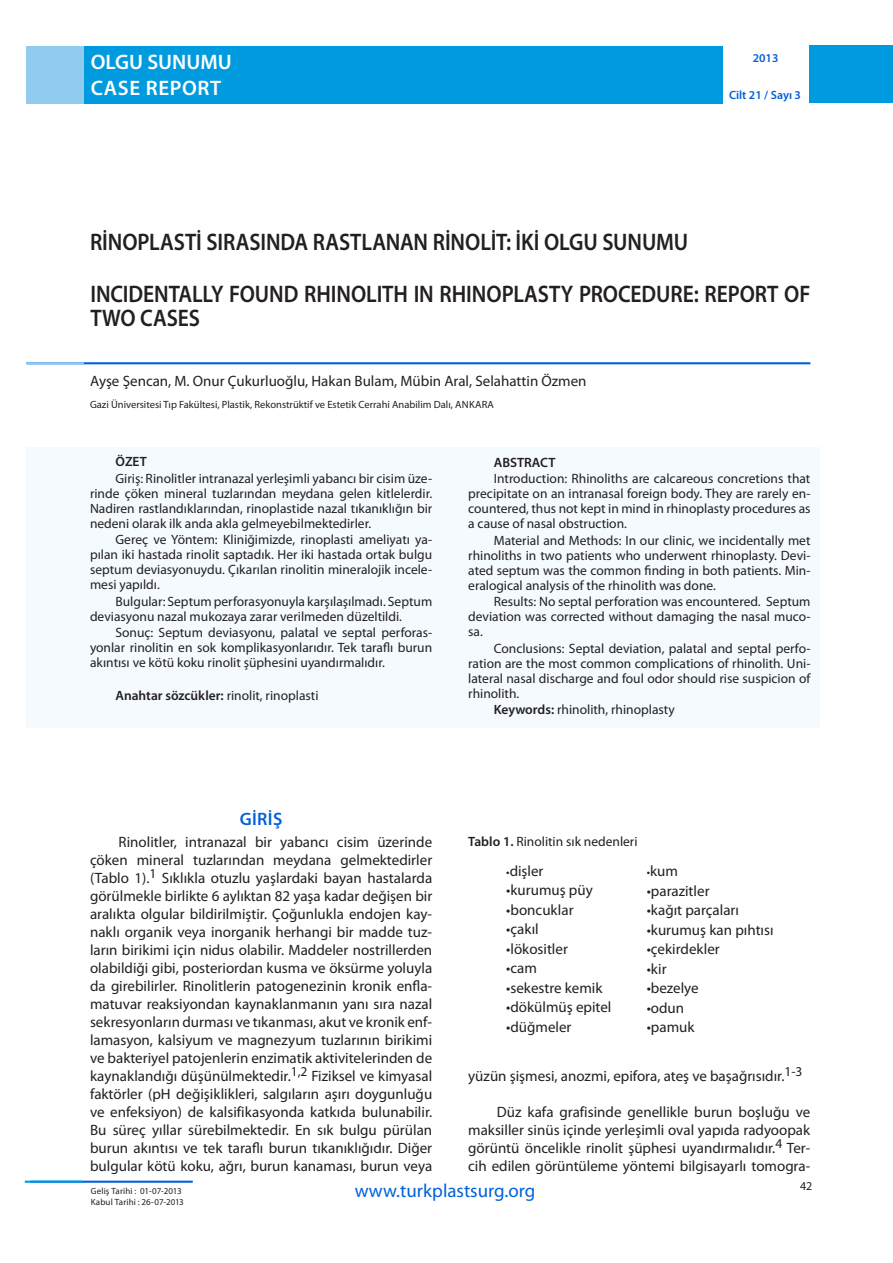
<style>
.page{position:relative;width:893px;height:1263px;background:#fff}
.page>*{position:absolute;margin:0;border:0;box-sizing:border-box;transform-origin:0 0}
.Başlık_ingilizce{font:600 24px/24px "Myriad Pro";letter-spacing:-.005em;color:#231f20;scale:.9 1}
.Başlık_Türkçe{font:600 24px "Myriad Pro";letter-spacing:-.005em;color:#231f20;scale:.9 1}
.Metin{font:600 21px "Myriad Pro";letter-spacing:.015em;color:#fff}
.Metin-2{font:18.9px "Myriad Pro";color:#0061da}
.Metin_Başlığı{font:600 18px "Myriad Pro";letter-spacing:.02em;color:#0061da}
.Metin-3{font:15px/18px "Myriad Pro";color:#231f20;text-align:justify}
.tablo_satırı{font:15px "Myriad Pro";color:#231f20}
.isimler{font:15px "Myriad Pro";color:#231f20}
.Özet_ING{font:13.5px/15px "Myriad Pro";color:#231f20;text-align:justify}
.tablo_satır2_ve_resi{font:13.5px "Myriad Pro";color:#231f20}
.Özet_ING-2{font:600 13.5px "Myriad Pro";color:#231f20}
.Metin-4{font:600 12px "Myriad Pro";color:#0061da}
.Başlık_ingilizce-2{font:12px "Myriad Pro";color:#231f20}
.Kurumlar{font:10.5px "Myriad Pro";color:#231f20}
.Adres{font:9px "Myriad Pro";letter-spacing:.015em;color:#231f20}
.Metin-5{font:9px "Myriad Pro";letter-spacing:.015em;color:#231f20}
.s1{font-weight:600}
.s2{font-size:12px}
</style>
<div class="page">
<hr style="left:26px;top:362px;width:784px;height:2px;background:#0061da">
<hr style="left:26px;top:362px;width:58px;height:2px;background:#91ccef">
<hr style="left:30px;top:1180px;width:163px;height:3px;background:#0061da">
<hr style="left:25px;top:1180px;width:57px;height:3px;background:#009bdf">
<div style="left:810px;top:46px;width:83px;height:57px;background:#009bdf"></div>
<div style="left:26px;top:46px;width:696px;height:58px;background:#009bdf"></div>
<div style="left:26px;top:46px;width:58px;height:58px;background:#91ccef"></div>
<div style="left:26px;top:447px;width:794px;height:280px;background:#f4fafd"></div>
<p class="Metin" style="left:91px;top:49px;width:143px">OLGU SUNUMU</p>
<p class="Metin" style="left:91px;top:75px;width:132px">CASE REPORT</p>
<p class="Metin-4" style="left:753px;top:50px;width:27px">2013</p>
<p class="Metin-4" style="left:729px;top:87px;width:74px">Cilt 21 / Sayı 3</p>
<p class="Başlık_Türkçe" style="left:90px;top:226px;width:666px">RİNOPLASTİ SIRASINDA RASTLANAN RİNOLİT: İKİ OLGU SUNUMU</p>
<p class="Başlık_ingilizce" style="left:90px;top:281px;width:801px">INCIDENTALLY FOUND RHINOLITH IN RHINOPLASTY PROCEDURE: REPORT OF<br>TWO CASES</p>
<p class="isimler" style="left:90px;top:372px;width:498px">Ayşe Şencan, M. Onur Çukurluoğlu, Hakan Bulam, Mübin Aral, Selahattin Özmen</p>
<p class="Kurumlar" style="left:90px;top:398px;width:380px">Gazi Üniversitesi Tıp Fakültesi, Plastik, Rekonstrüktif ve Estetik Cerrahi Anabilim Dalı, Ankara</p>
<p class="Özet_ING-2" style="left:116px;top:453px;width:33px">ÖZET</p>
<p class="Özet_ING" style="left:90px;top:470px;width:344px;text-indent:26px">Giriş: Rinolitler intranazal yerleşimli yabancı bir cisim üze&shy;rinde çöken mineral tuzlarından meydana gelen kitlelerdir.<br>Nadiren rastlandıklarından, rinoplastide nazal tıkanıklığın bir nedeni olarak ilk anda akla gelmeyebilmektedirler.</p>
<p class="Özet_ING" style="left:90px;top:532px;width:344px;text-indent:26px">Gereç ve Yöntem: Kliniğimizde, rinoplasti ameliyatı ya&shy;pılan iki hastada rinolit saptadık. Her iki hastada ortak bulgu septum deviasyonuydu. Çıkarılan rinolitin mineralojik incele&shy;mesi yapıldı.</p>
<p class="Özet_ING" style="left:90px;top:593px;width:344px;text-indent:26px">Bulgular: Septum perforasyonuyla karşılaşılmadı. Septum deviasyonu nazal mukozaya zarar verilmeden düzeltildi.</p>
<p class="Özet_ING" style="left:90px;top:625px;width:344px;text-indent:26px">Sonuç: Septum deviasyonu, palatal ve septal perforas&shy;yonlar rinolitin en sok komplikasyonlarıdır. Tek taraflı burun akıntısı ve kötü koku rinolit şüphesini uyandırmalıdır.</p>
<p class="Özet_ING" style="left:116px;top:688px;width:204px"><span class="s1">Anahtar sözcükler:</span> rinolit, rinoplasti</p>
<p class="Özet_ING-2" style="left:494px;top:454px;width:63px">ABSTRACT</p>
<p class="Özet_ING" style="left:468px;top:471px;width:344px;text-indent:26px">Introduction: Rhinoliths are calcareous concretions that precipitate on an intranasal foreign body. They are rarely en&shy;countered, thus not kept in mind in rhinoplasty procedures as a cause of nasal obstruction.</p>
<p class="Özet_ING" style="left:468px;top:533px;width:344px;text-indent:26px">Material and Methods: In our clinic, we incidentally met rhinoliths in two patients who underwent rhinoplasty. Devi&shy;ated septum was the common finding in both patients. Min&shy;eralogical analysis of the rhinolith was done.</p>
<p class="Özet_ING" style="left:468px;top:594px;width:344px;text-indent:26px">Results: No septal perforation was encountered. Septum deviation was corrected without damaging the nasal muco&shy;sa.</p>
<p class="Özet_ING" style="left:468px;top:641px;width:344px;text-indent:26px">Conclusions: Septal deviation, palatal and septal perfo&shy;ration are the most common complications of rhinolith. Uni&shy;lateral nasal discharge and foul odor should rise suspicion of rhinolith.</p>
<p class="Özet_ING" style="left:494px;top:702px;width:183px"><span class="s1">Keywords:</span> rhinolith, rhinoplasty</p>
<p class="Metin_Başlığı" style="left:240px;top:807px;width:44px">GİRİŞ</p>
<p class="Metin-3" style="left:90px;top:833px;width:344px;text-indent:28px">Rinolitler, intranazal bir yabancı cisim üzerinde çöken mineral tuzlarından meydana gelmektedirler (Tablo 1).<sup>1</sup> Sıklıkla otuzlu yaşlardaki bayan hastalarda görülmekle birlikte 6 aylıktan 82 yaşa kadar değişen bir aralıkta olgular bildirilmiştir. Çoğunlukla endojen kay&shy;naklı organik veya inorganik herhangi bir madde tuz&shy;ların birikimi için nidus olabilir. Maddeler nostrillerden olabildiği gibi, posteriordan kusma ve öksürme yoluyla da girebilirler. Rinolitlerin patogenezinin kronik enfla&shy;matuvar reaksiyondan kaynaklanmanın yanı sıra nazal sekresyonların durması ve tıkanması, akut ve kronik enf&shy;lamasyon, kalsiyum ve magnezyum tuzlarının birikimi ve bakteriyel patojenlerin enzimatik aktivitelerinden de kaynaklandığı düşünülmektedir.<sup>1,2</sup> Fiziksel ve kimyasal faktörler (pH değişiklikleri, salgıların aşırı doygunluğu ve enfeksiyon) de kalsifikasyonda katkıda bulunabilir.<br>Bu süreç yıllar sürebilmektedir. En sık bulgu pürülan burun akıntısı ve tek taraflı burun tıkanıklığıdır. Diğer bulgular kötü koku, ağrı, burun kanaması, burun veya</p>
<p class="tablo_satır2_ve_resi" style="left:468px;top:833px;width:171px"><span class="s1">Tablo 1.</span> Rinolitin sık nedenleri</p>
<p class="tablo_satırı" style="left:506px;top:861px;width:39px"><span class="s2">•</span>dişler</p>
<p class="tablo_satırı" style="left:506px;top:881px;width:88px">•kurumuş püy</p>
<p class="tablo_satırı" style="left:506px;top:900px;width:69px">•boncuklar</p>
<p class="tablo_satırı" style="left:506px;top:920px;width:34px">•çakıl</p>
<p class="tablo_satırı" style="left:506px;top:939px;width:63px">•lökositler</p>
<p class="tablo_satırı" style="left:506px;top:959px;width:32px">•cam</p>
<p class="tablo_satırı" style="left:506px;top:978px;width:98px">•sekestre kemik</p>
<p class="tablo_satırı" style="left:506px;top:998px;width:107px">•dökülmüş epitel</p>
<p class="tablo_satırı" style="left:506px;top:1017px;width:67px">•düğmeler</p>
<p class="tablo_satırı" style="left:647px;top:862px;width:33px"><span class="s2">•</span>kum</p>
<p class="tablo_satırı" style="left:647px;top:881px;width:64px">•parazitler</p>
<p class="tablo_satırı" style="left:647px;top:901px;width:94px">•kağıt parçaları</p>
<p class="tablo_satırı" style="left:647px;top:920px;width:128px">•kurumuş kan pıhtısı</p>
<p class="tablo_satırı" style="left:647px;top:940px;width:75px">•çekirdekler</p>
<p class="tablo_satırı" style="left:647px;top:959px;width:21px">•kir</p>
<p class="tablo_satırı" style="left:647px;top:979px;width:54px">•bezelye</p>
<p class="tablo_satırı" style="left:647px;top:998px;width:39px">•odun</p>
<p class="tablo_satırı" style="left:647px;top:1018px;width:49px">•pamuk</p>
<p class="Metin-3" style="left:468px;top:1066px;width:336px">yüzün şişmesi, anozmi, epifora, ateş ve başağrısıdır.<sup>1-3</sup></p>
<p class="Metin-3" style="left:468px;top:1102px;width:344px;text-indent:28px">Düz kafa grafisinde genellikle burun boşluğu ve maksiller sinüs içinde yerleşimli oval yapıda radyoopak görüntü öncelikle rinolit şüphesi uyandırmalıdır.<sup>4</sup> Ter&shy;cih edilen görüntüleme yöntemi bilgisayarlı tomogra-</p>
<p class="Adres" style="left:91px;top:1185px;width:92px">Geliş Tarihi : 01-07-2013</p>
<p class="Metin-5" style="left:91px;top:1196px;width:95px">Kabul Tarihi : 26-07-2013</p>
<p class="Metin-2" style="left:355px;top:1179px;width:182px">www.turkplastsurg.org</p>
<p class="Başlık_ingilizce-2" style="left:800px;top:1179px;width:14px">42</p>
</div>
